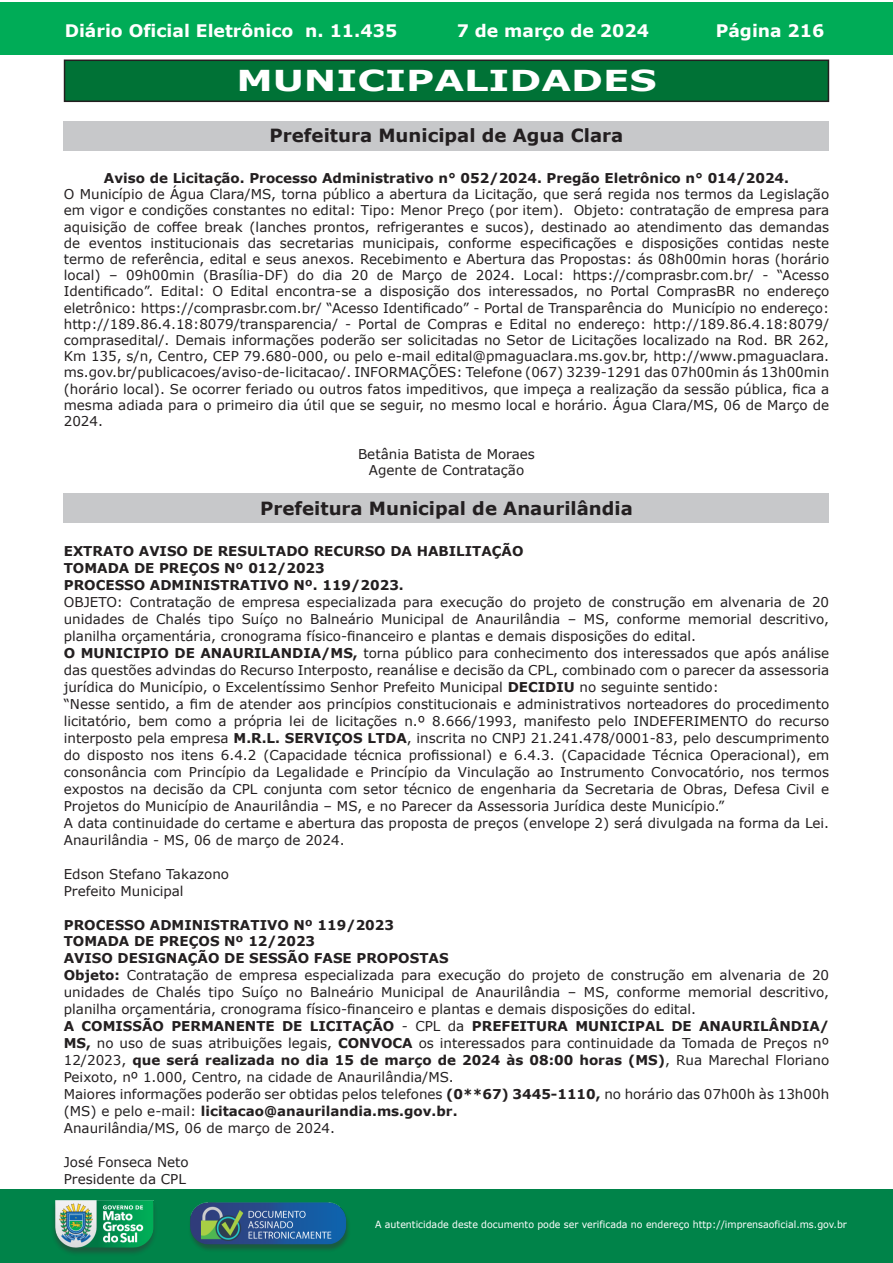
<style>
.page{position:relative;width:893px;height:1263px;background:#fff}
.page>*{position:absolute;margin:0;border:0;box-sizing:border-box;transform-origin:0 0}
.t1{font:700 28.8px "Verdana";color:#fff;scale:1.33 1}
.t2{font:700 18.15px "Verdana";color:#231f20}
.t3{font:700 17.25px "Verdana";color:#fff}
.t4{font:13.5px/17px "Verdana";color:#231f20}
.t5{font:700 13.5px/17px "Verdana";color:#231f20}
.t6{font:9.9px "Verdana";color:#fff;scale:.95 1}
.s1{font-weight:700}
</style>
<div class="page">
<div style="left:0;top:2px;width:893px;height:53px;background:#00ac57"></div>
<div style="left:1px;top:1189px;width:892px;height:74px;background:#008349"></div>
<img style="left:49px;top:1198px;width:111px;height:61px">
<img style="left:185px;top:1201px;width:168px;height:54px">
<div style="left:65px;top:60px;width:763px;height:41px;background:#007236"></div>
<div style="left:64px;top:60px;width:765px;height:42px;border:2px solid #231f20"></div>
<div style="left:64px;top:121px;width:765px;height:30px;background:#c7c8ca"></div>
<div style="left:64px;top:493px;width:765px;height:30px;background:#c7c8ca"></div>
<p class="t3" style="left:65px;top:18px;width:334px">Diário Oficial Eletrônico n. 11.435</p>
<p class="t3" style="left:457px;top:18px;width:194px">7 de março de 2024</p>
<p class="t3" style="left:716px;top:18px;width:110px">Página 216</p>
<h1 class="t1" style="left:236px;top:61px;width:317px">MUNICIPALIDADES</h1>
<h2 class="t2" style="left:270px;top:123px;width:355px">Prefeitura Municipal de Agua Clara</h2>
<p class="t5" style="left:104px;top:169px;width:687px">Aviso de Licitação. Processo Administrativo n° 052/2024. Pregão Eletrônico n° 014/2024.</p>
<p class="t4" style="left:64px;top:186px;width:767px;line-height:16.2px;text-align:justify">O Município de Água Clara/MS, torna público a abertura da Licitação, que será regida nos termos da Legislação em vigor e condições constantes no edital: Tipo: Menor Preço (por item). Objeto: contratação de empresa para aquisição de coffee break (lanches prontos, refrigerantes e sucos), destinado ao atendimento das demandas de eventos institucionais das secretarias municipais, conforme especificações e disposições contidas neste termo de referência, edital e seus anexos. Recebimento e Abertura das Propostas: ás 08h00min horas (horário local) – 09h00min (Brasília-DF) do dia 20 de Março de 2024. Local: https://comprasbr.com.br/ - “Acesso Identificado”. Edital: O Edital encontra-se a disposição dos interessados, no Portal ComprasBR no endereço eletrônico: https://comprasbr.com.br/ “Acesso Identificado” - Portal de Transparência do Município no endereço: http://189.86.4.18:8079/transparencia/ - Portal de Compras e Edital no endereço: http://189.86.4.18:8079/ comprasedital/. Demais informações poderão ser solicitadas no Setor de Licitações localizado na Rod. BR 262, Km 135, s/n, Centro, CEP 79.680-000, ou pelo e-mail edital@pmaguaclara.ms.gov.br, http://www.pmaguaclara. ms.gov.br/publicacoes/aviso-de-licitacao/. INFORMAÇÕES: Telefone (067) 3239-1291 das 07h00min ás 13h00min (horário local). Se ocorrer feriado ou outros fatos impeditivos, que impeça a realização da sessão pública, fica a mesma adiada para o primeiro dia útil que se seguir, no mesmo local e horário. Água Clara/MS, 06 de Março de 2024.</p>
<p class="t4" style="left:358px;top:445px;width:178px;line-height:16.2px;text-align:center">Betânia Batista de Moraes<br>Agente de Contratação</p>
<h2 class="t2" style="left:260px;top:495px;width:374px">Prefeitura Municipal de Anaurilândia</h2>
<p class="t5" style="left:64px;top:543px;width:461px">EXTRATO AVISO DE RESULTADO RECURSO DA HABILITAÇÃO<br>TOMADA DE PREÇOS Nº 012/2023<br>PROCESSO ADMINISTRATIVO Nº. 119/2023.</p>
<p class="t4" style="left:64px;top:594px;width:767px">OBJETO: Contratação de empresa especializada para execução do projeto de construção em alvenaria de 20 unidades de Chalés tipo Suíço no Balneário Municipal de Anaurilândia – MS, conforme memorial descritivo, planilha orçamentária, cronograma físico-financeiro e plantas e demais disposições do edital.<br><span class="s1">O MUNICIPIO DE ANAURILANDIA/MS,</span> torna público para conhecimento dos interessados que após análise das questões advindas do Recurso Interposto, reanálise e decisão da CPL, combinado com o parecer da assessoria jurídica do Município, o Excelentíssimo Senhor Prefeito Municipal <span class="s1">DECIDIU</span> no seguinte sentido:<br>“Nesse sentido, a fim de atender aos princípios constitucionais e administrativos norteadores do procedimento licitatório, bem como a própria lei de licitações n.º 8.666/1993, manifesto pelo INDEFERIMENTO do recurso interposto pela empresa <span class="s1">M.R.L. SERVIÇOS LTDA</span>, inscrita no CNPJ 21.241.478/0001-83, pelo descumprimento do disposto nos itens 6.4.2 (Capacidade técnica profissional) e 6.4.3. (Capacidade Técnica Operacional), em consonância com Princípio da Legalidade e Princípio da Vinculação ao Instrumento Convocatório, nos termos expostos na decisão da CPL conjunta com setor técnico de engenharia da Secretaria de Obras, Defesa Civil e Projetos do Município de Anaurilândia – MS, e no Parecer da Assessoria Jurídica deste Município.”<br>A data continuidade do certame e abertura das proposta de preços (envelope 2) será divulgada na forma da Lei.<br>Anaurilândia - MS, 06 de março de 2024.</p>
<p class="t4" style="left:64px;top:865px;width:167px">Edson Stefano Takazono<br>Prefeito Municipal</p>
<p class="t4" style="left:64px;top:916px;width:767px"><span class="s1">PROCESSO ADMINISTRATIVO Nº 119/2023<br>TOMADA DE PREÇOS Nº 12/2023<br>AVISO DESIGNAÇÃO DE SESSÃO FASE PROPOSTAS<br>Objeto:</span> Contratação de empresa especializada para execução do projeto de construção em alvenaria de 20 unidades de Chalés tipo Suíço no Balneário Municipal de Anaurilândia – MS, conforme memorial descritivo, planilha orçamentária, cronograma físico-financeiro e plantas e demais disposições do edital.<br><span class="s1">A COMISSÃO PERMANENTE DE LICITAÇÃO</span> - CPL da <span class="s1">PREFEITURA MUNICIPAL DE ANAURILÂNDIA/ MS,</span> no uso de suas atribuições legais, <span class="s1">CONVOCA</span> os interessados para continuidade da Tomada de Preços nº 12/2023, <span class="s1">que será realizada no dia 15 de março de 2024 às 08:00 horas (MS)</span>, Rua Marechal Floriano Peixoto, nº 1.000, Centro, na cidade de Anaurilândia/MS.<br>Maiores informações poderão ser obtidas pelos telefones <span class="s1">(0**67) 3445-1110,</span> no horário das 07h00h às 13h00h (MS) e pelo e-mail: <span class="s1">licitacao@anaurilandia.ms.gov.br.<br></span>Anaurilândia/MS, 06 de março de 2024.</p>
<p class="t4" style="left:64px;top:1153px;width:126px">José Fonseca Neto<br>Presidente da CPL</p>
<p class="t6" style="left:375px;top:1218px;width:498px">A autenticidade deste documento pode ser verificada no endereço http://imprensaoficial.ms.gov.br</p>
</div>
